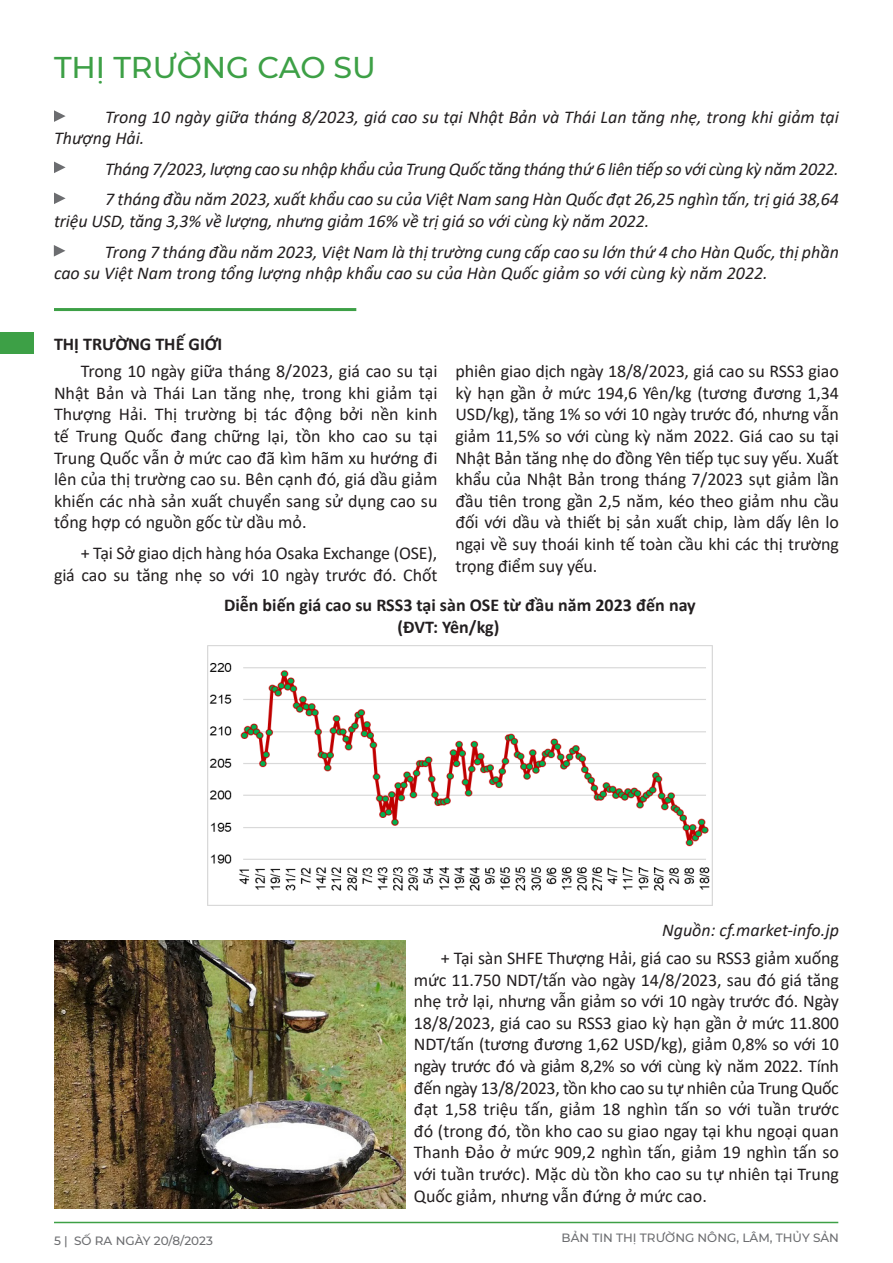
<style>
.page{position:relative;width:893px;height:1263px;background:#fff}
.page>*{position:absolute;margin:0;border:0;box-sizing:border-box;transform-origin:0 0}
.t1{font:500 30px "Montserrat";color:#3da046}
.t2{font:18px/21.6px "Calibri";letter-spacing:-.01em;color:#231f20;text-align:justify}
.t3{font:italic 18px/21.6px "Calibri";letter-spacing:-.005em;color:#231f20}
.t4{font:700 18px/21.6px "Calibri";color:#231f20}
.t5{font:500 12px "Montserrat";color:#6c6d70}
</style>
<div class="page">
<hr style="left:54px;top:1222px;width:784px;height:1px;background:#3da046">
<div style="left:0;top:332px;width:34px;height:22px;background:#3da046"></div>
<svg style="left:54px;top:110px;width:12px;height:12px"></svg>
<svg style="left:54px;top:162px;width:12px;height:11px"></svg>
<svg style="left:54px;top:193px;width:12px;height:11px"></svg>
<svg style="left:54px;top:245px;width:11px;height:12px"></svg>
<hr style="left:54px;top:308px;width:302px;height:3px;background:#3da046">
<img style="left:207px;top:645px;width:505px;height:260px">
<img style="left:54px;top:940px;width:351px;height:269px">
<p class="t1" style="left:54px;top:46px;width:323px">THỊ TRƯỜNG CAO SU</p>
<p class="t3" style="left:54px;top:105px;width:786px;text-indent:51px">Trong 10 ngày giữa tháng 8/2023, giá cao su tại Nhật Bản và Thái Lan tăng nhẹ, trong khi giảm tại<br>Thượng Hải.</p>
<p class="t3" style="left:105px;top:157px;width:735px">Tháng 7/2023, lượng cao su nhập khẩu của Trung Quốc tăng tháng thứ 6 liên tiếp so với cùng kỳ năm 2022.</p>
<p class="t3" style="left:54px;top:188px;width:786px;text-indent:51px">7 tháng đầu năm 2023, xuất khẩu cao su của Việt Nam sang Hàn Quốc đạt 26,25 nghìn tấn, trị giá 38,64 triệu USD, tăng 3,3% về lượng, nhưng giảm 16% về trị giá so với cùng kỳ năm 2022.</p>
<p class="t3" style="left:54px;top:240px;width:786px;text-indent:51px">Trong 7 tháng đầu năm 2023, Việt Nam là thị trường cung cấp cao su lớn thứ 4 cho Hàn Quốc, thị phần cao su Việt Nam trong tổng lượng nhập khẩu cao su của Hàn Quốc giảm so với cùng kỳ năm 2022.</p>
<p class="t4" style="left:54px;top:333px;width:170px">THỊ TRƯỜNG THẾ GIỚI</p>
<p class="t2" style="left:54px;top:360px;width:385px;text-indent:27px">Trong 10 ngày giữa tháng 8/2023, giá cao su tại Nhật Bản và Thái Lan tăng nhẹ, trong khi giảm tại Thượng Hải. Thị trường bị tác động bởi nền kinh tế Trung Quốc đang chững lại, tồn kho cao su tại Trung Quốc vẫn ở mức cao đã kìm hãm xu hướng đi lên của thị trường cao su. Bên cạnh đó, giá dầu giảm khiến các nhà sản xuất chuyển sang sử dụng cao su tổng hợp có nguồn gốc từ dầu mỏ.</p>
<p class="t2" style="left:54px;top:542px;width:385px;text-align:right">+ Tại Sở giao dịch hàng hóa Osaka Exchange (OSE),<br>giá cao su tăng nhẹ so với 10 ngày trước đó. Chốt</p>
<p class="t2" style="left:455px;top:360px;width:385px">phiên giao dịch ngày 18/8/2023, giá cao su RSS3 giao kỳ hạn gần ở mức 194,6 Yên/kg (tương đương 1,34<br>USD/kg), tăng 1% so với 10 ngày trước đó, nhưng vẫn giảm 11,5% so với cùng kỳ năm 2022. Giá cao su tại Nhật Bản tăng nhẹ do đồng Yên tiếp tục suy yếu. Xuất khẩu của Nhật Bản trong tháng 7/2023 sụt giảm lần đầu tiên trong gần 2,5 năm, kéo theo giảm nhu cầu đối với dầu và thiết bị sản xuất chip, làm dấy lên lo ngại về suy thoái kinh tế toàn cầu khi các thị trường trọng điểm suy yếu.</p>
<p class="t4" style="left:398px;top:594px;width:300px;text-indent:-174px">Diễn biến giá cao su RSS3 tại sàn OSE từ đầu năm 2023 đến nay (ĐVT: Yên/kg)</p>
<p class="t3" style="left:662px;top:918px;width:178px">Nguồn: cf.market-info.jp</p>
<p class="t2" style="left:414px;top:947px;width:427px;text-indent:27px">+ Tại sàn SHFE Thượng Hải, giá cao su RSS3 giảm xuống mức 11.750 NDT/tấn vào ngày 14/8/2023, sau đó giá tăng nhẹ trở lại, nhưng vẫn giảm so với 10 ngày trước đó. Ngày 18/8/2023, giá cao su RSS3 giao kỳ hạn gần ở mức 11.800<br>NDT/tấn (tương đương 1,62 USD/kg), giảm 0,8% so với 10 ngày trước đó và giảm 8,2% so với cùng kỳ năm 2022. Tính đến ngày 13/8/2023, tồn kho cao su tự nhiên của Trung Quốc đạt 1,58 triệu tấn, giảm 18 nghìn tấn so với tuần trước đó (trong đó, tồn kho cao su giao ngay tại khu ngoại quan Thanh Đảo ở mức 909,2 nghìn tấn, giảm 19 nghìn tấn so với tuần trước). Mặc dù tồn kho cao su tự nhiên tại Trung Quốc giảm, nhưng vẫn đứng ở mức cao.</p>
<p class="t5" style="left:54px;top:1232px;width:161px">5 | SỐ RA NGÀY 20/8/2023</p>
<p class="t5" style="left:562px;top:1230px;width:279px">BẢN TIN THỊ TRƯỜNG NÔNG, LÂM, THỦY SẢN</p>
</div>
